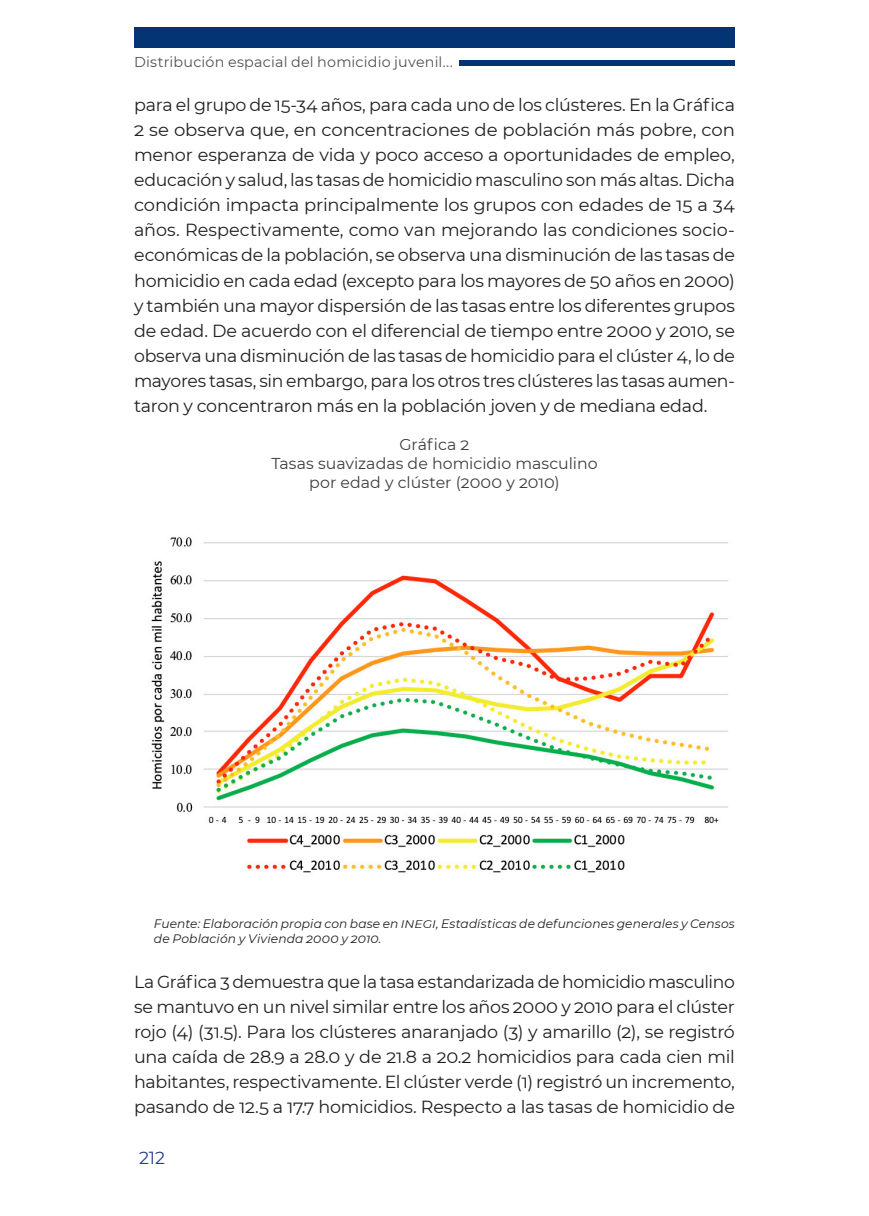
<style>
.page{position:relative;width:869px;height:1216px;background:#fff}
.page>*{position:absolute;margin:0;border:0;box-sizing:border-box;transform-origin:0 0}
.p_esp{font:17.5px/25px "Montserrat";letter-spacing:-.015em;color:#231f20;text-align:justify}
.t1{font:17.5px "Montserrat";color:#253f8e}
.tit_figuras{font:15.75px/18.9px "Montserrat";color:#3e3e3f;text-align:center}
.t2{font:14.35px "Montserrat";letter-spacing:.015em;color:#515151}
.p_esp-2{font:italic 12.25px/14.7px "Montserrat";letter-spacing:.01em;color:#231f20}
.s1{font-size:11.03px}
</style>
<div class="page">
<div style="left:134px;top:27px;width:600px;height:21px;background:#053475"></div>
<div style="left:459px;top:60px;width:275px;height:5px;background:#053475"></div>
<img style="left:151px;top:537px;width:577px;height:336px">
<p class="t2" style="left:134px;top:52px;width:320px">Distribución espacial del homicidio juvenil...</p>
<p class="p_esp" style="left:134px;top:92px;width:602px">para el grupo de 15-34 años, para cada uno de los clústeres. En la Gráfica 2 se observa que, en concentraciones de población más pobre, con menor esperanza de vida y poco acceso a oportunidades de empleo, educación y salud, las tasas de homicidio masculino son más altas. Dicha condición impacta principalmente los grupos con edades de 15 a 34 años. Respectivamente, como van mejorando las condiciones socio&shy;económicas de la población, se observa una disminución de las tasas de homicidio en cada edad (excepto para los mayores de 50 años en 2000) y también una mayor dispersión de las tasas entre los diferentes grupos de edad. De acuerdo con el diferencial de tiempo entre 2000 y 2010, se observa una disminución de las tasas de homicidio para el clúster 4, lo de mayores tasas, sin embargo, para los otros tres clústeres las tasas aumen&shy;taron y concentraron más en la población joven y de mediana edad.</p>
<p class="tit_figuras" style="left:271px;top:435px;width:327px">Gráfica 2<br>Tasas suavizadas de homicidio masculino por edad y clúster (2000 y 2010)</p>
<p class="p_esp-2" style="left:154px;top:915px;width:582px">Fuente: Elaboración propia con base en <span class="s1">INEGI</span>, Estadísticas de defunciones generales y Censos de Población y Vivienda 2000 y 2010.</p>
<p class="p_esp" style="left:134px;top:968px;width:602px">La Gráfica 3 demuestra que la tasa estandarizada de homicidio masculino se mantuvo en un nivel similar entre los años 2000 y 2010 para el clúster rojo (4) (31.5). Para los clústeres anaranjado (3) y amarillo (2), se registró una caída de 28.9 a 28.0 y de 21.8 a 20.2 homicidios para cada cien mil habitantes, respectivamente. El clúster verde (1) registró un incremento, pasando de 12.5 a 17.7 homicidios. Respecto a las tasas de homicidio de</p>
<p class="t1" style="left:139px;top:1145px;width:28px">212</p>
</div>
